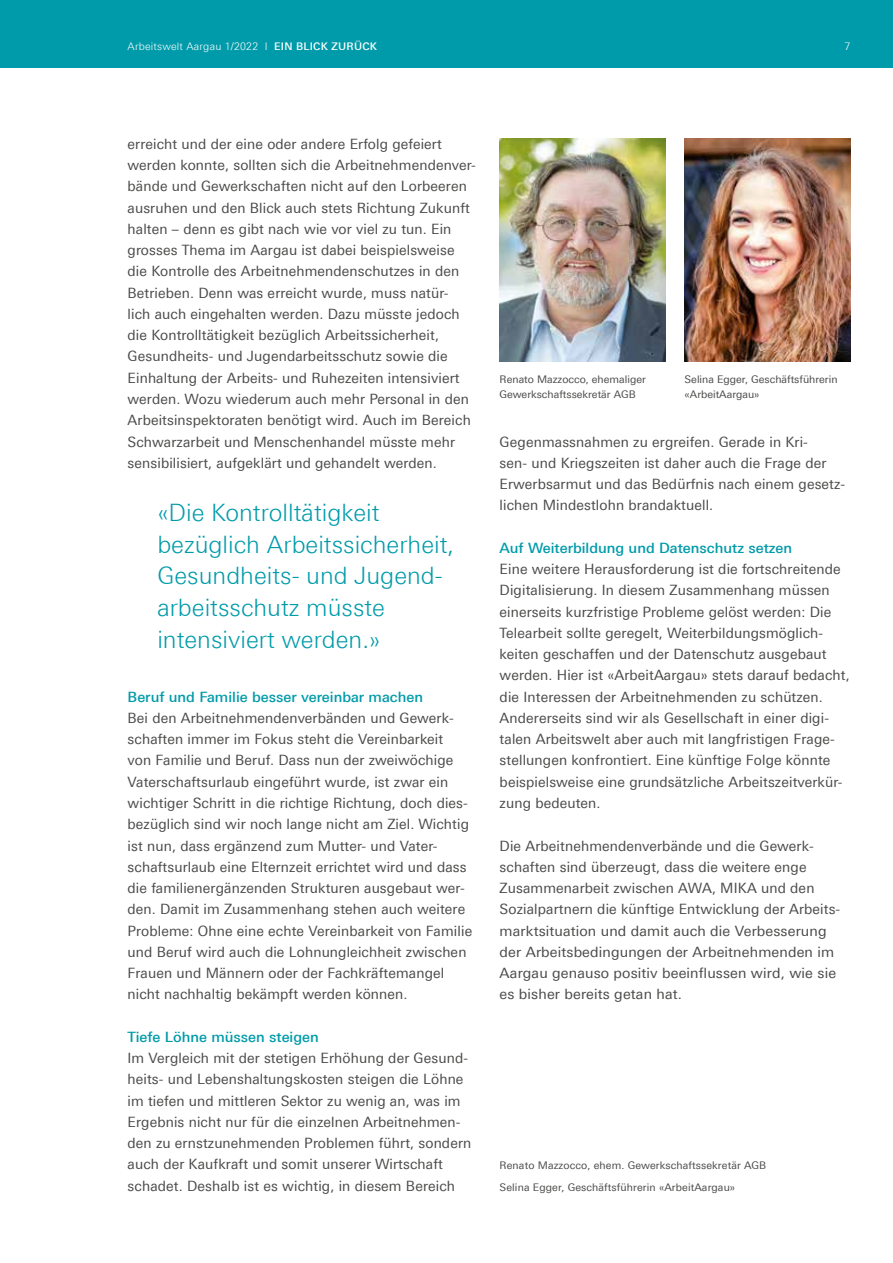
<style>
.page{position:relative;width:893px;height:1263px;background:#fff}
.page>*{position:absolute;margin:0;border:0;box-sizing:border-box;transform-origin:0 0}
.t1{font:300 24px/31.8px "Linotype Univers 330";color:#009baa}
.t2{font:14.25px/21.3px "Linotype Univers 430";letter-spacing:.01em;color:#4a4a49}
.t3{font:500 14.25px "Linotype Univers 530";color:#009baa}
.t4{font:10.5px/14.9px "Linotype Univers 430";color:#4a4a49}
.t5{font:300 10.5px "Linotype Univers 330";letter-spacing:.02em;color:#fff}
.s1{font-family:"Linotype Univers 530";font-weight:500}
</style>
<div class="page">
<div style="left:0;top:0;width:893px;height:68px;background:#009baa"></div>
<img style="left:500px;top:138px;width:165px;height:223px">
<img style="left:685px;top:138px;width:165px;height:223px">
<p class="t5" style="left:128px;top:40px;width:251px">Arbeitswelt Aargau 1/2022 I <span class="s1">EIN BLICK ZURÜCK</span></p>
<p class="t5" style="left:844px;top:40px;width:7px">7</p>
<p class="t2" style="left:128px;top:133px;width:350px">erreicht und der eine oder andere Erfolg gefeiert werden konnte, sollten sich die Arbeitnehmendenver&shy;bände und Gewerkschaften nicht auf den Lorbeeren ausruhen und den Blick auch stets Richtung Zukunft halten – denn es gibt nach wie vor viel zu tun. Ein grosses Thema im Aargau ist dabei beispielsweise die Kontrolle des Arbeitnehmendenschutzes in den Betrieben. Denn was erreicht wurde, muss natür-<br>lich auch eingehalten werden. Dazu müsste jedoch die Kontrolltätigkeit bezüglich Arbeitssicherheit, Gesundheits- und Jugendarbeitsschutz sowie die Einhaltung der Arbeits- und Ruhezeiten intensiviert werden. Wozu wiederum auch mehr Personal in den Arbeitsinspektoraten benötigt wird. Auch im Bereich Schwarzarbeit und Menschenhandel müsste mehr sensibilisiert, aufgeklärt und gehandelt werden.</p>
<h1 class="t1" style="left:157px;top:496px;width:298px">«Die Kontrolltätigkeit bezüglich Arbeitssicherheit,<br>Gesundheits- und Jugend&shy;arbeitsschutz müsste intensiviert werden.»</h1>
<p class="t3" style="left:128px;top:688px;width:297px">Beruf und Familie besser vereinbar machen</p>
<p class="t2" style="left:128px;top:707px;width:346px">Bei den Arbeitnehmendenverbänden und Gewerk&shy;schaften immer im Fokus steht die Vereinbarkeit<br>von Familie und Beruf. Dass nun der zweiwöchige Vaterschaftsurlaub eingeführt wurde, ist zwar ein wichtiger Schritt in die richtige Richtung, doch dies&shy;bezüglich sind wir noch lange nicht am Ziel. Wichtig ist nun, dass ergänzend zum Mutter- und Vater&shy;schaftsurlaub eine Elternzeit errichtet wird und dass die familienergänzenden Strukturen ausgebaut wer&shy;den. Damit im Zusammenhang stehen auch weitere Probleme: Ohne eine echte Vereinbarkeit von Familie und Beruf wird auch die Lohnungleichheit zwischen Frauen und Männern oder der Fachkräftemangel nicht nachhaltig bekämpft werden können.</p>
<p class="t3" style="left:128px;top:1028px;width:193px">Tiefe Löhne müssen steigen</p>
<p class="t2" style="left:128px;top:1047px;width:345px">Im Vergleich mit der stetigen Erhöhung der Gesund&shy;heits- und Lebenshaltungskosten steigen die Löhne im tiefen und mittleren Sektor zu wenig an, was im Ergebnis nicht nur für die einzelnen Arbeitnehmen&shy;den zu ernstzunehmenden Problemen führt, sondern auch der Kaufkraft und somit unserer Wirtschaft schadet. Deshalb ist es wichtig, in diesem Bereich</p>
<p class="t4" style="left:500px;top:371px;width:148px">Renato Mazzocco, ehemaliger<br>Gewerkschaftssekretär AGB</p>
<p class="t4" style="left:685px;top:371px;width:154px">Selina Egger, Geschäftsführerin «ArbeitAargau»</p>
<p class="t2" style="left:500px;top:431px;width:347px">Gegenmassnahmen zu ergreifen. Gerade in Kri-<br>sen- und Kriegszeiten ist daher auch die Frage der Erwerbsarmut und das Bedürfnis nach einem gesetz&shy;lichen Mindestlohn brandaktuell.</p>
<p class="t3" style="left:500px;top:539px;width:294px">Auf Weiterbildung und Datenschutz setzen</p>
<p class="t2" style="left:500px;top:558px;width:352px">Eine weitere Herausforderung ist die fortschreitende Digitalisierung. In diesem Zusammenhang müssen einerseits kurzfristige Probleme gelöst werden: Die Telearbeit sollte geregelt, Weiterbildungsmöglich&shy;keiten geschaffen und der Datenschutz ausgebaut werden. Hier ist «ArbeitAargau» stets darauf bedacht, die Interessen der Arbeitnehmenden zu schützen.<br>Andererseits sind wir als Gesellschaft in einer digi&shy;talen Arbeitswelt aber auch mit langfristigen Frage&shy;stellungen konfrontiert. Eine künftige Folge könnte beispielsweise eine grundsätzliche Arbeitszeitverkür&shy;zung bedeuten.</p>
<p class="t2" style="left:500px;top:835px;width:342px">Die Arbeitnehmendenverbände und die Gewerk&shy;schaften sind überzeugt, dass die weitere enge Zusammenarbeit zwischen AWA, MIKA und den Sozialpartnern die künftige Entwicklung der Arbeits&shy;marktsituation und damit auch die Verbesserung der Arbeitsbedingungen der Arbeitnehmenden im Aargau genauso positiv beeinflussen wird, wie sie es bisher bereits getan hat.</p>
<p class="t4" style="left:500px;top:1155px;width:268px;line-height:21.3px">Renato Mazzocco, ehem. Gewerkschaftssekretär AGB<br>Selina Egger, Geschäftsführerin «ArbeitAargau»</p>
</div>
